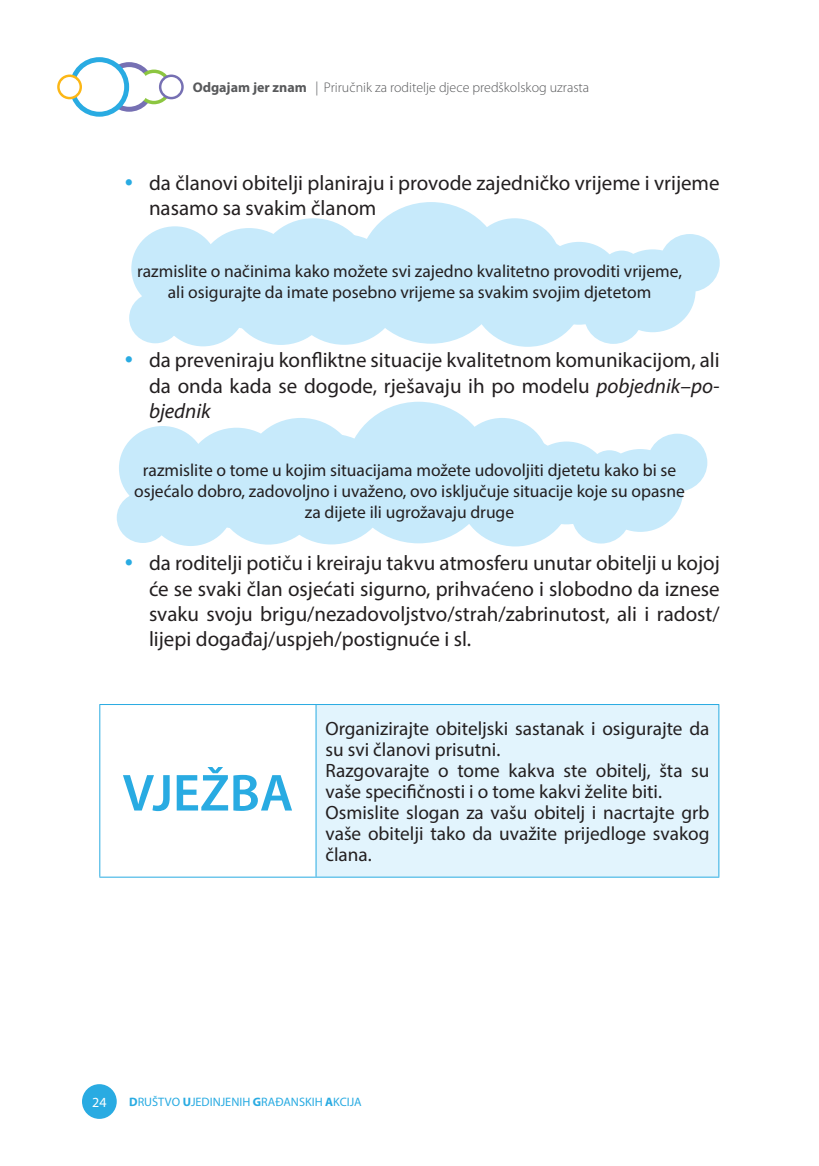
<style>
.page{position:relative;width:819px;height:1166px;background:#fff}
.page>*{position:absolute;margin:0;border:0;box-sizing:border-box;transform-origin:0 0}
.t1{font:600 52.5px "Myriad Pro";color:#29abe2}
.t2{font:21px/25.4px "Myriad Pro";color:#231f20;text-align:justify}
.t3{font:19.25px/21px "Myriad Pro";color:#231f20}
.t4{font:17.5px/21px "Myriad Pro";color:#231f20;text-align:center}
.t5{font:300 14px "Myriad Pro";color:#58595b}
.t6{font:14px "Myriad Pro";color:#fff}
.t7{font:12.25px "Myriad Pro";color:#29abe2}
.s1{font-weight:700}
.s2{font-style:italic}
</style>
<div class="page">
<svg style="left:104px;top:62px;width:50px;height:50px"></svg>
<svg style="left:137px;top:70px;width:34px;height:34px"></svg>
<div style="left:140px;top:73px;width:28px;height:28px;background:#fff;border-radius:50%"></div>
<div style="left:109px;top:67px;width:40px;height:40px;background:#fff;border-radius:50%"></div>
<svg style="left:70px;top:57px;width:59px;height:60px"></svg>
<div style="left:75px;top:62px;width:49px;height:50px;background:#fff;border-radius:50%"></div>
<div style="left:82px;top:1084px;width:35px;height:35px;background:#29abe2;border-radius:50%"></div>
<svg style="left:57px;top:75px;width:25px;height:24px"></svg>
<div style="left:60px;top:77px;width:19px;height:20px;background:#fff;border-radius:50%"></div>
<svg style="left:159px;top:75px;width:25px;height:24px"></svg>
<div style="left:161px;top:77px;width:20px;height:20px;background:#fff;border-radius:50%"></div>
<div style="left:358px;top:202px;width:146px;height:142px;background:#c7eafb;border-radius:50%"></div>
<div style="left:287px;top:234px;width:114px;height:111px;background:#c7eafb;border-radius:50%"></div>
<div style="left:470px;top:236px;width:115px;height:111px;background:#c7eafb;border-radius:50%"></div>
<div style="left:536px;top:242px;width:85px;height:83px;background:#c7eafb;border-radius:50%"></div>
<div style="left:610px;top:249px;width:85px;height:83px;background:#c7eafb;border-radius:50%"></div>
<div style="left:659px;top:234px;width:60px;height:58px;background:#c7eafb;border-radius:50%"></div>
<div style="left:601px;top:251px;width:41px;height:40px;background:#c7eafb;border-radius:50%"></div>
<div style="left:584px;top:287px;width:58px;height:57px;background:#c7eafb;border-radius:50%"></div>
<div style="left:468px;top:218px;width:93px;height:90px;background:#c7eafb;border-radius:50%"></div>
<div style="left:256px;top:218px;width:114px;height:111px;background:#c7eafb;border-radius:50%"></div>
<div style="left:229px;top:244px;width:104px;height:101px;background:#c7eafb;border-radius:50%"></div>
<div style="left:197px;top:228px;width:104px;height:101px;background:#c7eafb;border-radius:50%"></div>
<div style="left:159px;top:262px;width:88px;height:84px;background:#c7eafb;border-radius:50%"></div>
<div style="left:131px;top:226px;width:88px;height:85px;background:#c7eafb;border-radius:50%"></div>
<div style="left:129px;top:293px;width:52px;height:50px;background:#c7eafb;border-radius:50%"></div>
<div style="left:345px;top:402px;width:147px;height:141px;background:#c7eafb;border-radius:50%"></div>
<div style="left:274px;top:434px;width:115px;height:110px;background:#c7eafb;border-radius:50%"></div>
<div style="left:458px;top:436px;width:114px;height:110px;background:#c7eafb;border-radius:50%"></div>
<div style="left:523px;top:441px;width:86px;height:83px;background:#c7eafb;border-radius:50%"></div>
<div style="left:597px;top:449px;width:86px;height:83px;background:#c7eafb;border-radius:50%"></div>
<div style="left:647px;top:434px;width:60px;height:58px;background:#c7eafb;border-radius:50%"></div>
<div style="left:588px;top:450px;width:42px;height:41px;background:#c7eafb;border-radius:50%"></div>
<div style="left:572px;top:487px;width:58px;height:56px;background:#c7eafb;border-radius:50%"></div>
<div style="left:456px;top:418px;width:92px;height:89px;background:#c7eafb;border-radius:50%"></div>
<div style="left:244px;top:418px;width:114px;height:110px;background:#c7eafb;border-radius:50%"></div>
<div style="left:216px;top:444px;width:104px;height:101px;background:#c7eafb;border-radius:50%"></div>
<div style="left:184px;top:428px;width:104px;height:100px;background:#c7eafb;border-radius:50%"></div>
<div style="left:147px;top:462px;width:87px;height:84px;background:#c7eafb;border-radius:50%"></div>
<div style="left:119px;top:426px;width:87px;height:84px;background:#c7eafb;border-radius:50%"></div>
<div style="left:117px;top:492px;width:52px;height:51px;background:#c7eafb;border-radius:50%"></div>
<div style="left:316px;top:704px;width:403px;height:173px;background:#e2f4fd"></div>
<hr style="left:99px;top:704px;width:217px;height:1px;background:#29abe2">
<hr style="left:99px;top:705px;width:1px;height:172px;background:#29abe2">
<hr style="left:316px;top:704px;width:403px;height:1px;background:#29abe2">
<hr style="left:315px;top:705px;width:1px;height:172px;background:#29abe2">
<hr style="left:718px;top:705px;width:1px;height:172px;background:#29abe2">
<hr style="left:99px;top:877px;width:620px;height:1px;background:#29abe2">
<p class="t5" style="left:193px;top:82px;width:398px"><span class="s1">Odgajam jer znam</span> | Priručnik za roditelje djece predškolskog uzrasta</p>
<p class="t2" style="left:149px;top:172px;width:572px">da članovi obitelji planiraju i provode zajedničko vrijeme i vrijeme nasamo sa svakim članom</p>
<p class="t4" style="left:137px;top:263px;width:546px">razmislite o načinima kako možete svi zajedno kvalitetno provoditi vrijeme, ali osigurajte da imate posebno vrijeme sa svakim svojim djetetom</p>
<p class="t2" style="left:149px;top:350px;width:572px">da preveniraju konfliktne situacije kvalitetnom komunikacijom, ali da onda kada se dogode, rješavaju ih po modelu <span class="s2">pobjednik–po&shy;bjednik</span></p>
<p class="t4" style="left:134px;top:462px;width:552px">razmislite o tome u kojim situacijama možete udovoljiti djetetu kako bi se osjećalo dobro, zadovoljno i uvaženo, ovo isključuje situacije koje su opasne za dijete ili ugrožavaju druge</p>
<p class="t2" style="left:149px;top:553px;width:572px">da roditelji potiču i kreiraju takvu atmosferu unutar obitelji u kojoj će se svaki član osjećati sigurno, prihvaćeno i slobodno da iznese svaku svoju brigu/nezadovoljstvo/strah/zabrinutost, ali i radost/ lijepi događaj/uspjeh/postignuće i sl.</p>
<h1 class="t1" style="left:122px;top:773px;width:172px">VJEŽBA</h1>
<p class="t3" style="left:325px;top:720px;width:385px">Organizirajte obiteljski sastanak i osigurajte da su svi članovi prisutni.<br>Razgovarajte o tome kakva ste obitelj, šta su vaše specifičnosti i o tome kakvi želite biti.<br>Osmislite slogan za vašu obitelj i nacrtajte grb vaše obitelji tako da uvažite prijedloge svakog člana.</p>
<p class="t6" style="left:92px;top:1097px;width:16px">24</p>
<p class="t7" style="left:129px;top:1097px;width:234px"><span class="s1">D</span>RUŠTVO <span class="s1">U</span>JEDINJENIH <span class="s1">G</span>RAĐANSKIH <span class="s1">A</span>KCIJA</p>
</div>
